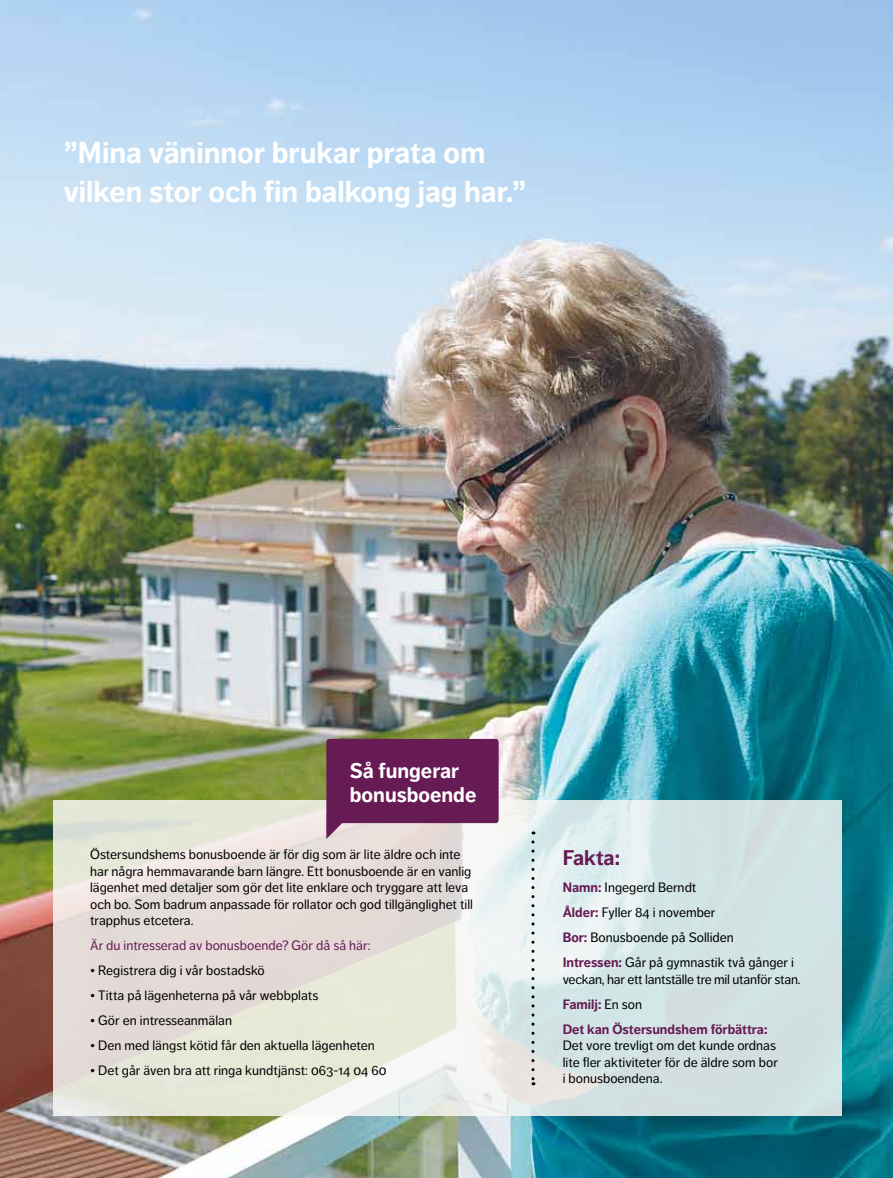
<style>
.page{position:relative;width:893px;height:1178px;background:#fff}
.page>*{position:absolute;margin:0;border:0;box-sizing:border-box;transform-origin:0 0}
.t1{font:700 30px/39px "Dagny Pro";letter-spacing:-.005em;color:#fff}
.t2{font:700 21px/24px "Dagny Pro";color:#fff}
.t3{font:700 21px "Dagny Pro";color:#671b54}
.t4{font:13.5px/16.5px "Dagny Pro";color:#000}
.t5{font:13.5px/25px "Dagny Pro";letter-spacing:-.02em;color:#000}
.t6{font:13.5px "Dagny Pro";color:#671b54}
.s1{font-weight:700;color:#671b54}
</style>
<div class="page">
<img style="left:0;top:0;width:893px;height:1178px">
<svg style="left:54px;top:801px;width:788px;height:315px;background:#e0e4e0"></svg>
<svg style="left:531px;top:842px;width:3px;height:243px"></svg>
<svg style="left:326px;top:739px;width:173px;height:100px;background:#7b3a69"></svg>
<h1 class="t1" style="left:64px;top:133px;width:464px">”Mina väninnor brukar prata om vilken stor och fin balkong jag har.”</h1>
<h2 class="t2" style="left:350px;top:758px;width:128px">Så fungerar bonusboende</h2>
<p class="t4" style="left:90px;top:846px;width:384px">Östersundshems bonusboende är för dig som är lite äldre och inte har några hemmavarande barn längre. Ett bonusboende är en vanlig lägenhet med detaljer som gör det lite enklare och tryggare att leva och bo. Som badrum anpassade för rollator och god tillgänglighet till trapphus etcetera.</p>
<p class="t6" style="left:90px;top:938px;width:282px">Är du intresserad av bonusboende? Gör då så här:</p>
<p class="t4" style="left:90px;top:962px;width:176px">• Registrera dig i vår bostadskö</p>
<p class="t4" style="left:90px;top:987px;width:230px">• Titta på lägenheterna på vår webbplats</p>
<p class="t4" style="left:90px;top:1012px;width:144px">• Gör en intresseanmälan</p>
<p class="t4" style="left:90px;top:1037px;width:286px">• Den med längst kötid får den aktuella lägenheten</p>
<p class="t4" style="left:90px;top:1062px;width:298px">• Det går även bra att ringa kundtjänst: 063-14 04 60</p>
<h2 class="t3" style="left:563px;top:845px;width:59px">Fakta:</h2>
<p class="t4" style="left:563px;top:875px;width:233px;line-height:25px"><span class="s1">Namn:</span> Ingegerd Berndt<br><span class="s1">Ålder:</span> Fyller 84 i november<br><span class="s1">Bor:</span> Bonusboende på Solliden<br><span class="s1">Intressen:</span> Går på gymnastik två gånger i</p>
<p class="t5" style="left:563px;top:966px;width:239px">veckan, har ett lantställe tre mil utanför stan.<br><span class="s1">Familj:</span> En son<br><span class="s1">Det kan Östersundshem förbättra:</span></p>
<p class="t4" style="left:563px;top:1037px;width:217px">Det vore trevligt om det kunde ordnas lite fler aktiviteter för de äldre som bor i bonusboendena.</p>
</div>
